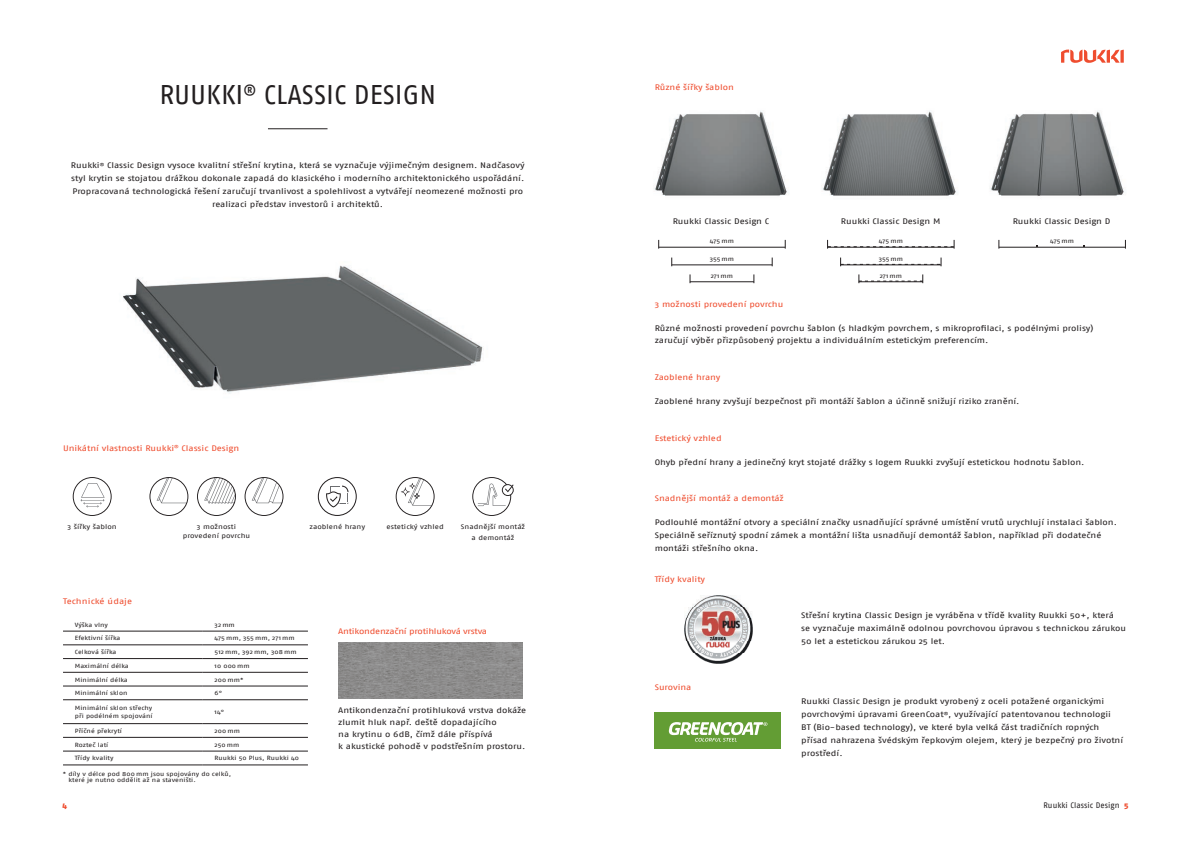
<style>
.page{position:relative;width:1191px;height:842px;background:#fff}
.page>*{position:absolute;margin:0;border:0;box-sizing:border-box;transform-origin:0 0}
.t1{font:27px "Fago Pro";color:#231f20}
.t2{font:8px/13px "Fago Pro";letter-spacing:-.005em;color:#231f20;scale:1.2 1}
.t3{font:8px "Fago Pro";letter-spacing:-.005em;color:#ef4d2f;scale:1.2 1}
.t4{font:8px "Fago Pro";letter-spacing:-.025em;color:#ef4d2f;scale:1.2 1}
.t5{font:8px "Fago Pro";letter-spacing:-.005em;color:#231f20}
.t6{font:800 8px "Fago Pro";color:#ef4d2f}
.t7{font:6.7px/9px "Fago Pro";letter-spacing:.005em;color:#231f20;text-align:center;scale:1.2 1}
.t8{font:6px/8px "Fago Pro";letter-spacing:.01em;color:#231f20;scale:1.2 1}
.s1{font-weight:800;color:#ef4d2f}
</style>
<div class="page">
<svg style="left:1061px;top:50px;width:62px;height:13px"></svg>
<img style="left:123px;top:265px;width:360px;height:129px">
<hr style="left:63px;top:631px;width:140px;height:1px;background:#231f20">
<hr style="left:203px;top:631px;width:105px;height:1px;background:#231f20">
<hr style="left:63px;top:645px;width:140px;height:1px;background:#231f20">
<hr style="left:203px;top:645px;width:105px;height:1px;background:#231f20">
<hr style="left:63px;top:658px;width:140px;height:1px;background:#231f20">
<hr style="left:203px;top:658px;width:105px;height:1px;background:#231f20">
<hr style="left:63px;top:672px;width:140px;height:1px;background:#231f20">
<hr style="left:203px;top:672px;width:105px;height:1px;background:#231f20">
<hr style="left:63px;top:686px;width:140px;height:1px;background:#231f20">
<hr style="left:203px;top:686px;width:105px;height:1px;background:#231f20">
<hr style="left:63px;top:699px;width:140px;height:1px;background:#231f20">
<hr style="left:203px;top:699px;width:105px;height:1px;background:#231f20">
<hr style="left:63px;top:723px;width:140px;height:1px;background:#231f20">
<hr style="left:203px;top:723px;width:105px;height:1px;background:#231f20">
<hr style="left:63px;top:737px;width:140px;height:1px;background:#231f20">
<hr style="left:203px;top:737px;width:105px;height:1px;background:#231f20">
<hr style="left:63px;top:751px;width:140px;height:1px;background:#231f20">
<hr style="left:203px;top:751px;width:105px;height:1px;background:#231f20">
<hr style="left:63px;top:765px;width:140px;height:1px;background:#231f20">
<hr style="left:203px;top:765px;width:105px;height:1px;background:#231f20">
<hr style="left:268px;top:129px;width:59px;height:1px;background:#231f20">
<img style="left:654px;top:111px;width:135px;height:85px">
<img style="left:822px;top:111px;width:136px;height:85px">
<img style="left:990px;top:111px;width:134px;height:85px">
<div style="left:655px;top:712px;width:126px;height:37px;background:#639d34"></div>
<svg style="left:669px;top:722px;width:98px;height:20px"></svg>
<img style="left:338px;top:642px;width:184px;height:57px">
<hr style="left:658px;top:247px;width:127px;height:1px;background:#231f20">
<svg style="left:827px;top:240px;width:128px;height:9px"></svg>
<hr style="left:827px;top:247px;width:127px;height:1px;background:#231f20">
<hr style="left:671px;top:265px;width:101px;height:1px;background:#231f20">
<svg style="left:840px;top:258px;width:101px;height:7px"></svg>
<hr style="left:840px;top:265px;width:101px;height:1px;background:#231f20">
<hr style="left:690px;top:281px;width:64px;height:1px;background:#231f20">
<svg style="left:858px;top:274px;width:65px;height:9px"></svg>
<hr style="left:858px;top:281px;width:64px;height:1px;background:#231f20">
<hr style="left:999px;top:247px;width:126px;height:1px;background:#231f20">
<svg style="left:73px;top:477px;width:39px;height:39px"></svg>
<svg style="left:149px;top:477px;width:39px;height:39px"></svg>
<svg style="left:197px;top:477px;width:39px;height:39px"></svg>
<svg style="left:244px;top:477px;width:39px;height:39px"></svg>
<svg style="left:396px;top:477px;width:38px;height:39px"></svg>
<svg style="left:318px;top:477px;width:39px;height:39px"></svg>
<svg style="left:472px;top:477px;width:42px;height:39px"></svg>
<img style="left:684px;top:596px;width:68px;height:68px">
<h1 class="t1" style="left:159px;top:78px;width:278px">RUUKKI<sup>®</sup> CLASSIC DESIGN</h1>
<p class="t2" style="left:71px;top:159px;width:379px;text-align:center">Ruukki<sup>®</sup> Classic Design vysoce kvalitní střešní krytina, která se vyznačuje výjimečným designem. Nadčasový styl krytin se stojatou drážkou dokonale zapadá do klasického i moderního architektonického uspořádání.<br>Propracovaná technologická řešení zaručují trvanlivost a spolehlivost a vytvářejí neomezené možnosti pro realizaci představ investorů i architektů.</p>
<p class="t3" style="left:63px;top:443px;width:148px">Unikátní vlastnosti Ruukki<sup>®</sup> Classic Design</p>
<p class="t7" style="left:68px;top:522px;width:42px">3 šířky šablon</p>
<p class="t7" style="left:183px;top:522px;width:58px">3 možnosti provedení povrchu</p>
<p class="t7" style="left:309px;top:522px;width:48px">zaoblené hrany</p>
<p class="t7" style="left:386px;top:522px;width:49px">estetický vzhled</p>
<p class="t7" style="left:461px;top:521px;width:55px;line-height:10.8px">Snadnější montáž a demontáž</p>
<p class="t3" style="left:63px;top:597px;width:59px">Technické údaje</p>
<p class="t8" style="left:75px;top:621px;width:29px">Výška vlny</p>
<p class="t8" style="left:215px;top:621px;width:18px">32mm</p>
<p class="t8" style="left:75px;top:634px;width:39px">Efektivní šířka</p>
<p class="t8" style="left:215px;top:634px;width:68px">475mm, 355mm, 271mm</p>
<p class="t8" style="left:75px;top:648px;width:36px">Celková šířka</p>
<p class="t8" style="left:215px;top:648px;width:70px">512mm, 392mm, 308mm</p>
<p class="t8" style="left:75px;top:662px;width:46px">Maximální délka</p>
<p class="t8" style="left:215px;top:662px;width:31px">10 000mm</p>
<p class="t8" style="left:75px;top:675px;width:46px">Minimální délka</p>
<p class="t8" style="left:215px;top:675px;width:25px">200mm*</p>
<p class="t8" style="left:75px;top:689px;width:45px">Minimální sklon</p>
<p class="t8" style="left:215px;top:689px;width:8px">6°</p>
<p class="t8" style="left:75px;top:704px;width:66px">Minimální sklon střechy při podélném spojování</p>
<p class="t8" style="left:215px;top:708px;width:10px">14°</p>
<p class="t8" style="left:75px;top:727px;width:41px">Příčné překrytí</p>
<p class="t8" style="left:215px;top:727px;width:23px">200mm</p>
<p class="t8" style="left:75px;top:740px;width:29px">Rozteč latí</p>
<p class="t8" style="left:215px;top:740px;width:22px">250mm</p>
<p class="t8" style="left:75px;top:754px;width:34px">Třídy kvality</p>
<p class="t8" style="left:215px;top:754px;width:72px">Ruukki 50 Plus, Ruukki 40</p>
<p class="t8" style="left:68px;top:771px;width:137px;line-height:6px;text-indent:-6px">* díly v délce pod 800mm jsou spojovány do celků, které je nutno oddělit až na staveništi.</p>
<p class="t4" style="left:338px;top:626px;width:126px">Antikondenzační protihluková vrstva</p>
<p class="t2" style="left:338px;top:704px;width:158px;line-height:12px">Antikondenzační protihluková vrstva dokáže zlumit hluk např. deště dopadajícího<br>na krytinu o 6dB, čímž dále příspívá<br>k akustické pohodě v podstřešním prostoru.</p>
<p class="t3" style="left:654px;top:83px;width:67px">Různé šířky šablon</p>
<p class="t2" style="left:673px;top:214px;width:82px">Ruukki Classic Design C</p>
<p class="t2" style="left:841px;top:214px;width:84px">Ruukki Classic Design M</p>
<p class="t2" style="left:1012px;top:214px;width:83px">Ruukki Classic Design D</p>
<p class="t8" style="left:710px;top:237px;width:21px">475mm</p>
<p class="t8" style="left:879px;top:237px;width:21px">475mm</p>
<p class="t8" style="left:1050px;top:237px;width:21px">475mm</p>
<p class="t8" style="left:709px;top:255px;width:22px">355mm</p>
<p class="t8" style="left:878px;top:255px;width:22px">355mm</p>
<p class="t8" style="left:710px;top:272px;width:20px">271mm</p>
<p class="t8" style="left:879px;top:272px;width:20px">271mm</p>
<p class="t3" style="left:654px;top:299px;width:109px">3 možnosti provedení povrchu</p>
<p class="t2" style="left:654px;top:322px;width:367px;line-height:12px">Různé možnosti provedení povrchu šablon (s hladkým povrchem, s mikroprofilaci, s podélnými prolisy) zaručují výběr přizpůsobený projektu a individuálním estetickým preferencím.</p>
<p class="t3" style="left:654px;top:372px;width:56px">Zaoblené hrany</p>
<p class="t2" style="left:654px;top:395px;width:305px">Zaoblené hrany zvyšují bezpečnost při montáží šablon a účinně snižují riziko zranění.</p>
<p class="t3" style="left:654px;top:433px;width:57px">Estetický vzhled</p>
<p class="t2" style="left:654px;top:455px;width:360px">Ohyb přední hrany a jedinečný kryt stojaté drážky s logem Ruukki zvyšují estetickou hodnotu šablon.</p>
<p class="t3" style="left:654px;top:493px;width:109px">Snadnější montáž a demontáž</p>
<p class="t2" style="left:654px;top:516px;width:387px">Podlouhlé montážní otvory a speciální značky usnadňující správné umístění vrutů urychlují instalaci šablon.<br>Speciálně seříznutý spodní zámek a montážní lišta usnadňují demontáž šablon, například při dodatečné montáži střešního okna.</p>
<p class="t3" style="left:654px;top:575px;width:44px">Třídy kvality</p>
<p class="t3" style="left:654px;top:683px;width:32px">Surovina</p>
<p class="t2" style="left:801px;top:609px;width:272px">Střešní krytina Classic Design je vyráběna v třídě kvality Ruukki 50+, která<br>se vyznačuje maximálně odolnou povrchovou úpravou s technickou zárukou<br>50 let a estetickou zárukou 25 let.</p>
<p class="t2" style="left:801px;top:695px;width:270px">Ruukki Classic Design je produkt vyrobený z oceli potažené organickými povrchovými úpravami GreenCoat<sup>®</sup>, využívající patentovanou technologii<br>BT (Bio-based technology), ve které byla velká část tradičních ropných přísad nahrazena švédským řepkovým olejem, který je bezpečný pro životní prostředí.</p>
<p class="t6" style="left:62px;top:800px;width:6px">4</p>
<p class="t5" style="left:1043px;top:800px;width:87px">Ruukki Classic Design <span class="s1">5</span></p>
</div>
